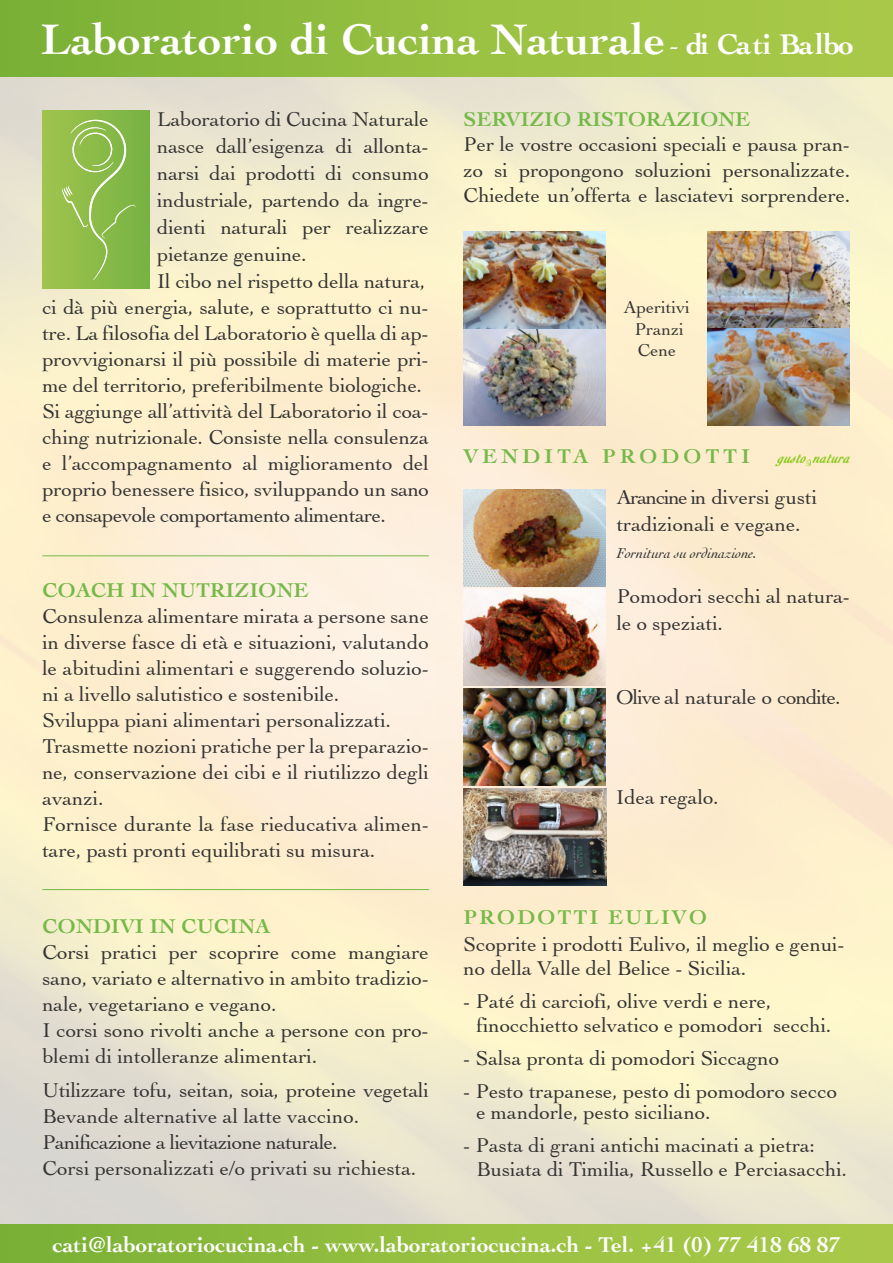
<style>
.page{position:relative;width:893px;height:1263px;background:#fff}
.page>*{position:absolute;margin:0;border:0;box-sizing:border-box;transform-origin:0 0}
.t1{font:700 45px "Cochin";letter-spacing:.005em;color:#fff}
.t2{font:700 22.5px "Cochin";color:#fff}
.t3{font:21px/26px "Cochin";color:#333332}
.t4{font:700 21px "Cochin";letter-spacing:.015em;color:#75b949}
.t5{font:21px "Cochin";letter-spacing:-.025em;color:#333332}
.t6{font:21px "Cochin";letter-spacing:-.04em;color:#333332}
.t7{font:700 21px "Cochin";letter-spacing:.2em;color:#75b949}
.t8{font:700 21px "Cochin";letter-spacing:.11em;color:#75b949}
.t9{font:18px/21.6px "Cochin";color:#333332;text-align:center}
.t10{font:italic 15px "Cochin";color:#333332}
.s1{font-weight:400;font-style:italic;font-size:30px}
.s2{font-size:30px}
</style>
<div class="page">
<img style="left:0;top:77px;width:893px;height:1148px">
<div style="left:0;top:1225px;width:893px;height:38px;background:linear-gradient(to right,#7cb237,#aecb4b)"></div>
<div style="left:0;top:0;width:893px;height:77px;background:linear-gradient(to right,#7cb237,#aecb4b)"></div>
<img style="left:708px;top:231px;width:142px;height:195px">
<img style="left:463px;top:231px;width:143px;height:195px">
<hr style="left:42px;top:889px;width:387px;height:1px;background:#75b949">
<hr style="left:42px;top:555px;width:387px;height:1px;background:#75b949">
<img style="left:775px;top:455px;width:76px;height:12px">
<img style="left:463px;top:789px;width:143px;height:96px">
<img style="left:463px;top:589px;width:142px;height:97px">
<img style="left:463px;top:489px;width:142px;height:97px">
<img style="left:463px;top:689px;width:143px;height:97px">
<div style="left:42px;top:111px;width:108px;height:178px;background:linear-gradient(to right,#a1c44e,#77b243)"></div>
<svg style="left:62px;top:120px;width:73px;height:160px;background:#92bf54"></svg>
<h1 class="t1" style="left:41px;top:22px;width:814px">Laboratorio di Cucina Naturale<span class="s1">-</span> <span class="s2">di Cati Balbo</span></h1>
<p class="t3" style="left:157px;top:108px;width:273px">Laboratorio di Cucina Naturale</p>
<p class="t3" style="left:157px;top:135px;width:273px">nasce dall’esigenza di allonta-</p>
<p class="t3" style="left:157px;top:162px;width:273px">narsi dai prodotti di consumo</p>
<p class="t3" style="left:157px;top:189px;width:273px">industriale, partendo da ingre-</p>
<p class="t3" style="left:157px;top:216px;width:273px">dienti naturali per realizzare</p>
<p class="t3" style="left:157px;top:243px;width:151px">pietanze genuine.</p>
<p class="t3" style="left:157px;top:270px;width:270px">Il cibo nel rispetto della natura,</p>
<p class="t3" style="left:42px;top:296px;width:388px">ci dà più energia, salute, e soprattutto ci nu-</p>
<p class="t3" style="left:42px;top:322px;width:388px">tre. La filosofia del Laboratorio è quella di ap-</p>
<p class="t3" style="left:42px;top:348px;width:388px">provvigionarsi il più possibile di materie pri-</p>
<p class="t3" style="left:42px;top:374px;width:381px">me del territorio, preferibilmente biologiche.</p>
<p class="t3" style="left:42px;top:400px;width:388px">Si aggiunge all’attività del Laboratorio il coa-</p>
<p class="t3" style="left:42px;top:426px;width:388px">ching nutrizionale. Consiste nella consulenza</p>
<p class="t3" style="left:42px;top:452px;width:388px">e l’accompagnamento al miglioramento del</p>
<p class="t3" style="left:42px;top:478px;width:388px">proprio benessere fisico, sviluppando un sano</p>
<p class="t5" style="left:42px;top:507px;width:345px">e consapevole comportamento alimentare.</p>
<p class="t4" style="left:42px;top:582px;width:268px">COACH IN NUTRIZIONE</p>
<p class="t3" style="left:42px;top:605px;width:388px">Consulenza alimentare mirata a persone sane in diverse fasce di età e situazioni, valutando le abitudini alimentari e suggerendo soluzio&shy;ni a livello salutistico e sostenibile.<br>Sviluppa piani alimentari personalizzati.<br>Trasmette nozioni pratiche per la preparazio&shy;ne, conservazione dei cibi e il riutilizzo degli avanzi.<br>Fornisce durante la fase rieducativa alimen&shy;tare, pasti pronti equilibrati su misura.</p>
<p class="t4" style="left:42px;top:918px;width:229px">CONDIVI IN CUCINA</p>
<p class="t3" style="left:42px;top:941px;width:388px">Corsi pratici per scoprire come mangiare sano, variato e alternativo in ambito tradizio&shy;nale, vegetariano e vegano.<br>I corsi sono rivolti anche a persone con pro&shy;blemi di intolleranze alimentari.</p>
<p class="t3" style="left:42px;top:1079px;width:388px">Utilizzare tofu, seitan, soia, proteine vegetali Bevande alternative al latte vaccino.<br>Panificazione a lievitazione naturale.<br>Corsi personalizzati e/o privati su richiesta.</p>
<p class="t4" style="left:464px;top:111px;width:288px">SERVIZIO RISTORAZIONE</p>
<p class="t3" style="left:464px;top:134px;width:388px;line-height:25.2px;text-align:justify">Per le vostre occasioni speciali e pausa pran&shy;zo si propongono soluzioni personalizzate.<br>Chiedete un’offerta e lasciatevi sorprendere.</p>
<p class="t9" style="left:624px;top:298px;width:68px">Aperitivi<br>Pranzi<br>Cene</p>
<p class="t7" style="left:464px;top:448px;width:288px">VENDITA PRODOTTI</p>
<p class="t3" style="left:617px;top:486px;width:202px;line-height:27px">Arancine in diversi gusti tradizionali e vegane.</p>
<p class="t10" style="left:617px;top:547px;width:142px">Fornitura su ordinazione.</p>
<p class="t3" style="left:617px;top:584px;width:235px;line-height:27px">Pomodori secchi al natura&shy;le o speziati.</p>
<p class="t6" style="left:616px;top:689px;width:226px">Olive al naturale o condite.</p>
<p class="t3" style="left:616px;top:786px;width:104px">Idea regalo.</p>
<p class="t8" style="left:464px;top:909px;width:245px">PRODOTTI EULIVO</p>
<p class="t3" style="left:464px;top:934px;width:383px;line-height:24px">Scoprite i prodotti Eulivo, il meglio e genui&shy;no della Valle del Belice - Sicilia.</p>
<p class="t3" style="left:476px;top:991px;width:357px;line-height:24px;text-indent:-13px">- Paté di carciofi, olive verdi e nere, finocchietto selvatico e pomodori secchi.</p>
<p class="t3" style="left:464px;top:1047px;width:317px">- Salsa pronta di pomodori Siccagno</p>
<p class="t3" style="left:476px;top:1082px;width:362px;line-height:21.3px;text-indent:-13px">- Pesto trapanese, pesto di pomodoro secco e mandorle, pesto siciliano.</p>
<p class="t3" style="left:476px;top:1135px;width:372px;line-height:24px;text-indent:-13px">- Pasta di grani antichi macinati a pietra:<br>Busiata di Timilia, Russello e Perciasacchi.</p>
<p class="t2" style="left:53px;top:1235px;width:789px">cati@laboratoriocucina.ch - www.laboratoriocucina.ch - Tel. +41 (0) 77 418 68 87</p>
</div>
